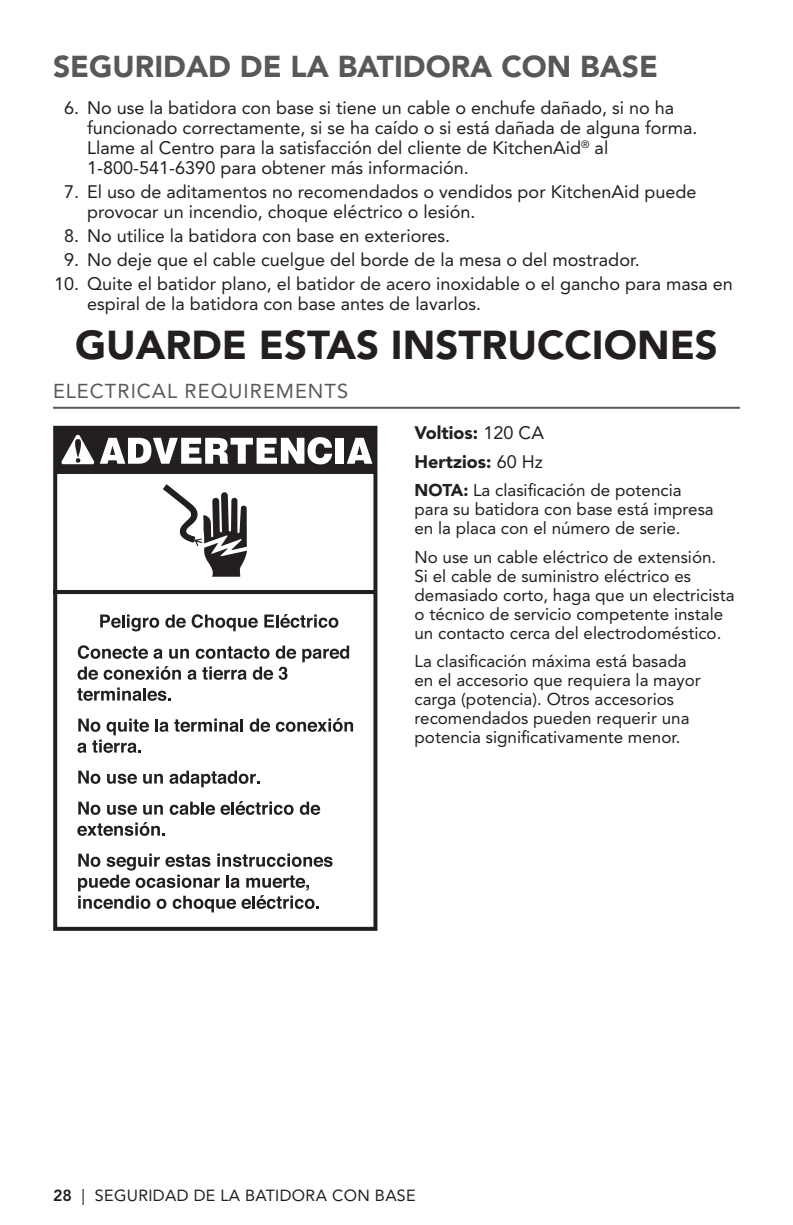
<style>
.page{position:relative;width:793px;height:1225px;background:#fff}
.page>*{position:absolute;margin:0;border:0;box-sizing:border-box;transform-origin:0 0}
.t1{font:900 40px "Avenir LT Std";color:#231f20}
.t2{font:900 30px "Avenir LT Std";color:#57585a}
.t3{font:20px "Avenir LT Std";letter-spacing:.05em;color:#57585a}
.t4{font:18px/20px "Avenir LT Std";color:#231f20}
.t5{font:900 18px/29px "Avenir LT Std";color:#231f20}
.t6{font:17px/19px "Avenir LT Std";color:#231f20}
.t7{font:16px "Avenir LT Std";letter-spacing:.02em;color:#231f20}
.s1{font-weight:400}
.s2{font-weight:900}
.s3{font-weight:800}
</style>
<div class="page">
<hr style="left:53px;top:406px;width:686px;height:2px;background:#57585a">
<div style="left:53px;top:425px;width:324px;height:505px;border:4px solid #231f20"></div>
<div style="left:55px;top:428px;width:320px;height:45px;background:#231f20"></div>
<svg style="left:100px;top:614px;width:59px;height:17px"></svg>
<svg style="left:165px;top:614px;width:93px;height:17px"></svg>
<svg style="left:264px;top:614px;width:74px;height:13px"></svg>
<svg style="left:78px;top:645px;width:84px;height:13px"></svg>
<svg style="left:169px;top:648px;width:20px;height:10px"></svg>
<svg style="left:196px;top:646px;width:73px;height:12px"></svg>
<svg style="left:275px;top:645px;width:21px;height:13px"></svg>
<svg style="left:302px;top:645px;width:47px;height:17px"></svg>
<svg style="left:77px;top:666px;width:21px;height:13px"></svg>
<svg style="left:104px;top:666px;width:77px;height:13px"></svg>
<svg style="left:187px;top:669px;width:9px;height:10px"></svg>
<svg style="left:202px;top:666px;width:44px;height:13px"></svg>
<svg style="left:252px;top:666px;width:35px;height:13px"></svg>
<svg style="left:77px;top:687px;width:94px;height:13px"></svg>
<svg style="left:155px;top:719px;width:13px;height:12px"></svg>
<svg style="left:174px;top:718px;width:69px;height:13px"></svg>
<svg style="left:249px;top:718px;width:104px;height:13px"></svg>
<svg style="left:77px;top:718px;width:72px;height:34px"></svg>
<svg style="left:78px;top:770px;width:22px;height:13px"></svg>
<svg style="left:107px;top:773px;width:30px;height:10px"></svg>
<svg style="left:143px;top:773px;width:20px;height:10px"></svg>
<svg style="left:169px;top:770px;width:91px;height:17px"></svg>
<svg style="left:78px;top:801px;width:22px;height:13px"></svg>
<svg style="left:107px;top:804px;width:30px;height:10px"></svg>
<svg style="left:143px;top:804px;width:20px;height:10px"></svg>
<svg style="left:169px;top:801px;width:124px;height:13px"></svg>
<svg style="left:299px;top:801px;width:21px;height:13px"></svg>
<svg style="left:77px;top:822px;width:88px;height:13px"></svg>
<svg style="left:78px;top:853px;width:254px;height:59px"></svg>
<svg style="left:61px;top:434px;width:271px;height:30px"></svg>
<div style="left:335px;top:437px;width:8px;height:26px;background:#fff"></div>
<svg style="left:347px;top:437px;width:25px;height:26px"></svg>
<hr style="left:53px;top:590px;width:323px;height:4px;background:#231f20">
<svg style="left:163px;top:484px;width:84px;height:92px"></svg>
<h2 class="t2" style="left:53px;top:48px;width:606px">SEGURIDAD DE LA BATIDORA CON BASE</h2>
<p class="t4" style="left:87px;top:98px;width:611px;text-indent:-23px">6. No use la batidora con base si tiene un cable o enchufe dañado, si no ha funcionado correctamente, si se ha caído o si está dañada de alguna forma.<br>Llame al Centro para la satisfacción del cliente de KitchenAid<sup>®</sup> al 1-800-541-6390 para obtener más información.</p>
<p class="t4" style="left:87px;top:182px;width:610px;text-indent:-23px">7. El uso de aditamentos no recomendados o vendidos por KitchenAid puede provocar un incendio, choque eléctrico o lesión.</p>
<p class="t4" style="left:64px;top:226px;width:387px">8. No utilice la batidora con base en exteriores.</p>
<p class="t4" style="left:64px;top:250px;width:576px">9. No deje que el cable cuelgue del borde de la mesa o del mostrador.</p>
<p class="t4" style="left:87px;top:274px;width:647px;text-indent:-33px">10. Quite el batidor plano, el batidor de acero inoxidable o el gancho para masa en espiral de la batidora con base antes de lavarlos.</p>
<h1 class="t1" style="left:75px;top:320px;width:644px">GUARDE ESTAS INSTRUCCIONES</h1>
<p class="t3" style="left:53px;top:379px;width:296px">ELECTRICAL REQUIREMENTS</p>
<p class="t5" style="left:414px;top:418px;width:131px">Voltios: <span class="s1">120 CA<br></span>Hertzios: <span class="s1">60 Hz</span></p>
<p class="t6" style="left:414px;top:481px;width:300px"><span class="s2">NOTA:</span> La clasificación de potencia para su batidora con base está impresa en la placa con el número de serie.</p>
<p class="t6" style="left:414px;top:547px;width:321px">No use un cable eléctrico de extensión.<br>Si el cable de suministro eléctrico es demasiado corto, haga que un electricista o técnico de servicio competente instale un contacto cerca del electrodoméstico.</p>
<p class="t6" style="left:414px;top:651px;width:288px">La clasificación máxima está basada en el accesorio que requiera la mayor carga (potencia). Otros accesorios recomendados pueden requerir una potencia significativamente menor.</p>
<p class="t7" style="left:53px;top:1185px;width:364px"><span class="s3">28</span> | SEGURIDAD DE LA BATIDORA CON BASE</p>
</div>
